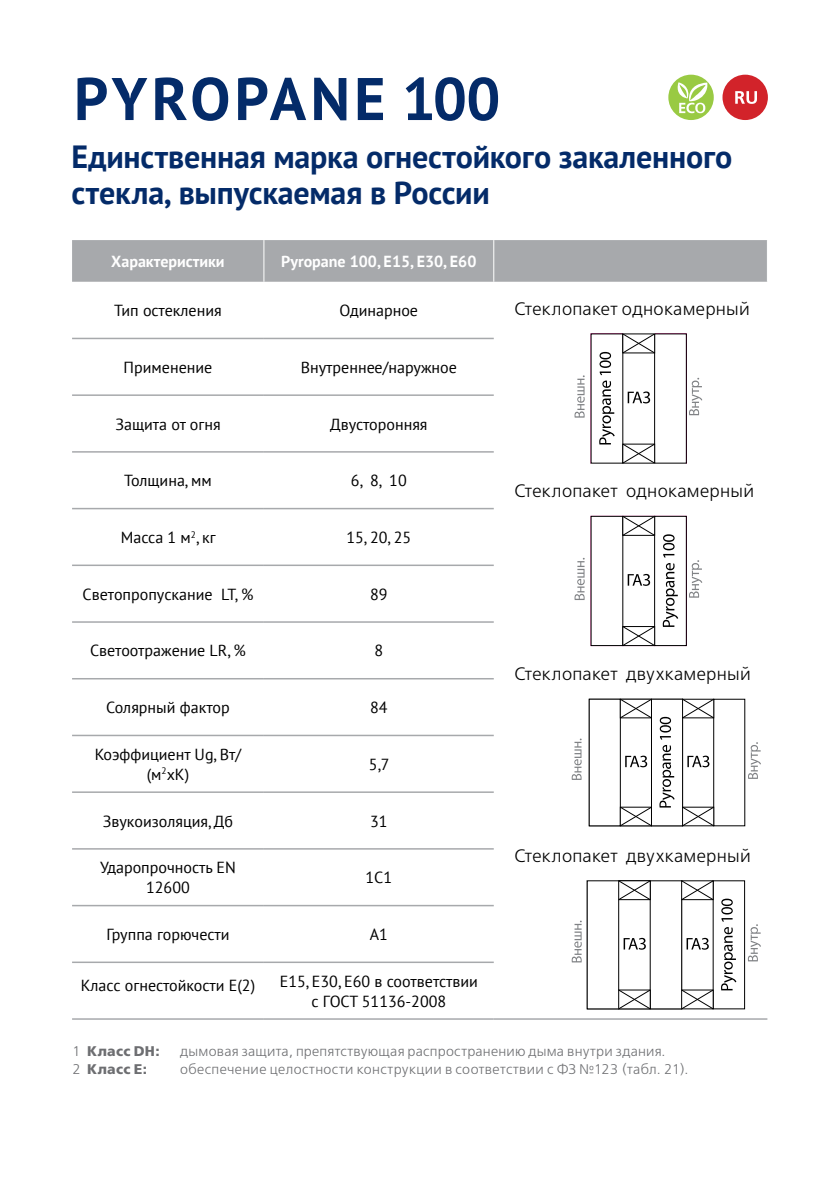
<style>
.page{position:relative;width:840px;height:1191px;background:#fff}
.page>*{position:absolute;margin:0;border:0;box-sizing:border-box;transform-origin:0 0}
.t1{font:700 60px "PT Sans";letter-spacing:.055em;color:#042b69}
.t2{font:700 32px/36px "PT Sans";letter-spacing:-.005em;color:#042b69}
.t3{font:18px "Free Set Light C";letter-spacing:.015em;color:#000}
.t4{font:16px/20px "PT Sans";color:#000;text-align:center}
.t5{font:700 16px "PT Sans";color:#fff}
.t6{font:14px "Free Set Light C";letter-spacing:.02em;color:#6d6e71}
.t7{font:14px "Free Set Bold C";letter-spacing:.025em;color:#6d6e71}
.s1{font-family:"Free Set Light C"}
</style>
<div class="page">
<div style="left:722px;top:75px;width:45px;height:45px;background:#d2232a;border-radius:50%"></div>
<svg style="left:735px;top:91px;width:21px;height:13px"></svg>
<div style="left:668px;top:75px;width:45px;height:45px;background:#99ca43;border-radius:50%"></div>
<svg style="left:677px;top:82px;width:30px;height:31px"></svg>
<div style="left:72px;top:240px;width:694px;height:42px;background:#a7a9ac"></div>
<hr style="left:263px;top:240px;width:1px;height:42px;background:#fff">
<hr style="left:493px;top:240px;width:1px;height:42px;background:#fff">
<hr style="left:72px;top:338px;width:192px;height:1px;background:#a7a9ac">
<hr style="left:264px;top:338px;width:229px;height:1px;background:#a7a9ac">
<hr style="left:72px;top:394px;width:192px;height:2px;background:#a7a9ac">
<hr style="left:264px;top:394px;width:229px;height:2px;background:#a7a9ac">
<hr style="left:72px;top:451px;width:192px;height:1px;background:#a7a9ac">
<hr style="left:264px;top:451px;width:229px;height:1px;background:#a7a9ac">
<hr style="left:72px;top:508px;width:192px;height:1px;background:#a7a9ac">
<hr style="left:264px;top:508px;width:229px;height:1px;background:#a7a9ac">
<hr style="left:72px;top:564px;width:192px;height:2px;background:#a7a9ac">
<hr style="left:264px;top:564px;width:229px;height:2px;background:#a7a9ac">
<hr style="left:72px;top:621px;width:192px;height:2px;background:#a7a9ac">
<hr style="left:264px;top:621px;width:229px;height:2px;background:#a7a9ac">
<hr style="left:72px;top:678px;width:192px;height:1px;background:#a7a9ac">
<hr style="left:264px;top:678px;width:229px;height:1px;background:#a7a9ac">
<hr style="left:72px;top:734px;width:192px;height:2px;background:#a7a9ac">
<hr style="left:264px;top:734px;width:229px;height:2px;background:#a7a9ac">
<hr style="left:72px;top:791px;width:192px;height:2px;background:#a7a9ac">
<hr style="left:264px;top:791px;width:229px;height:2px;background:#a7a9ac">
<hr style="left:72px;top:848px;width:192px;height:1px;background:#a7a9ac">
<hr style="left:264px;top:848px;width:229px;height:1px;background:#a7a9ac">
<hr style="left:72px;top:905px;width:192px;height:1px;background:#a7a9ac">
<hr style="left:264px;top:905px;width:229px;height:1px;background:#a7a9ac">
<hr style="left:72px;top:961px;width:192px;height:2px;background:#a7a9ac">
<hr style="left:264px;top:961px;width:229px;height:2px;background:#a7a9ac">
<hr style="left:72px;top:1018px;width:192px;height:1px;background:#a7a9ac">
<hr style="left:264px;top:1018px;width:229px;height:1px;background:#a7a9ac">
<hr style="left:493px;top:1018px;width:274px;height:1px;background:#a7a9ac">
<div style="left:654px;top:333px;width:32px;height:130px;border:1px solid #000"></div>
<svg style="left:621px;top:333px;width:34px;height:21px"></svg>
<svg style="left:621px;top:443px;width:34px;height:21px"></svg>
<svg style="left:627px;top:391px;width:22px;height:12px"></svg>
<svg style="left:689px;top:378px;width:13px;height:37px"></svg>
<svg style="left:574px;top:375px;width:10px;height:42px"></svg>
<svg style="left:599px;top:352px;width:15px;height:92px"></svg>
<div style="left:654px;top:516px;width:32px;height:130px;border:1px solid #000"></div>
<svg style="left:621px;top:515px;width:34px;height:21px"></svg>
<svg style="left:621px;top:625px;width:34px;height:21px"></svg>
<svg style="left:627px;top:574px;width:22px;height:12px"></svg>
<svg style="left:689px;top:560px;width:13px;height:37px"></svg>
<svg style="left:574px;top:558px;width:10px;height:42px"></svg>
<svg style="left:662px;top:563px;width:15px;height:64px"></svg>
<svg style="left:663px;top:534px;width:11px;height:23px"></svg>
<div style="left:650px;top:699px;width:32px;height:127px;border:1px solid #000"></div>
<div style="left:588px;top:699px;width:32px;height:127px;border:1px solid #000"></div>
<div style="left:713px;top:699px;width:31px;height:127px;border:1px solid #000"></div>
<svg style="left:625px;top:755px;width:21px;height:12px"></svg>
<svg style="left:687px;top:755px;width:22px;height:12px"></svg>
<svg style="left:619px;top:698px;width:33px;height:21px"></svg>
<svg style="left:681px;top:698px;width:33px;height:21px"></svg>
<svg style="left:619px;top:806px;width:33px;height:21px"></svg>
<svg style="left:681px;top:806px;width:33px;height:21px"></svg>
<svg style="left:748px;top:742px;width:12px;height:37px"></svg>
<svg style="left:571px;top:738px;width:10px;height:42px"></svg>
<svg style="left:659px;top:745px;width:15px;height:62px"></svg>
<svg style="left:659px;top:717px;width:11px;height:22px"></svg>
<svg style="left:623px;top:938px;width:22px;height:11px"></svg>
<svg style="left:686px;top:938px;width:22px;height:11px"></svg>
<svg style="left:617px;top:880px;width:33px;height:20px"></svg>
<svg style="left:680px;top:880px;width:33px;height:20px"></svg>
<svg style="left:617px;top:989px;width:33px;height:21px"></svg>
<svg style="left:680px;top:989px;width:33px;height:21px"></svg>
<svg style="left:721px;top:927px;width:15px;height:63px"></svg>
<svg style="left:721px;top:898px;width:11px;height:23px"></svg>
<svg style="left:747px;top:924px;width:13px;height:37px"></svg>
<svg style="left:571px;top:920px;width:10px;height:42px"></svg>
<h1 class="t1" style="left:74px;top:59px;width:427px">PYROPANE 100</h1>
<h2 class="t2" style="left:71px;top:138px;width:662px">Единственная марка огнестойкого закаленного стекла, выпускаемая в России</h2>
<p class="t5" style="left:111px;top:251px;width:115px">Характеристики</p>
<p class="t5" style="left:281px;top:251px;width:196px">Pyropane 100, E15, E30, E60</p>
<p class="t4" style="left:114px;top:300px;width:109px">Тип остекления</p>
<p class="t4" style="left:339px;top:300px;width:80px">Одинарное</p>
<p class="t4" style="left:123px;top:357px;width:90px">Применение</p>
<p class="t4" style="left:300px;top:357px;width:157px">Внутреннее/наружное</p>
<p class="t4" style="left:115px;top:413px;width:107px">Защита от огня</p>
<p class="t4" style="left:330px;top:413px;width:99px">Двусторонняя</p>
<p class="t4" style="left:124px;top:470px;width:89px">Толщина, мм</p>
<p class="t4" style="left:351px;top:470px;width:57px">6, 8, 10</p>
<p class="t4" style="left:121px;top:527px;width:96px">Масса 1 м<sup>2</sup>, кг</p>
<p class="t4" style="left:346px;top:527px;width:66px">15, 20, 25</p>
<p class="t4" style="left:83px;top:583px;width:172px">Светопропускание LT, %</p>
<p class="t4" style="left:370px;top:583px;width:19px">89</p>
<p class="t4" style="left:90px;top:640px;width:157px">Светоотражение LR, %</p>
<p class="t4" style="left:374px;top:640px;width:10px">8</p>
<p class="t3" style="left:514px;top:299px;width:237px">Стеклопакет однокамерный</p>
<p class="t3" style="left:514px;top:482px;width:241px">Стеклопакет однокамерный</p>
<p class="t3" style="left:514px;top:664px;width:237px">Стеклопакет двухкамерный</p>
<p class="t4" style="left:106px;top:697px;width:125px">Солярный фактор</p>
<p class="t4" style="left:370px;top:697px;width:19px">84</p>
<p class="t4" style="left:95px;top:744px;width:148px">Коэффициент Ug, Вт/ (м<sup>2</sup>хK)</p>
<p class="t4" style="left:369px;top:754px;width:22px">5,7</p>
<p class="t4" style="left:103px;top:810px;width:132px">Звукоизоляция, Дб</p>
<p class="t4" style="left:370px;top:810px;width:19px">31</p>
<p class="t4" style="left:100px;top:857px;width:137px">Ударопрочность EN<br>12600</p>
<p class="t4" style="left:365px;top:867px;width:28px">1С1</p>
<p class="t4" style="left:106px;top:924px;width:124px">Группа горючести</p>
<p class="t4" style="left:369px;top:924px;width:20px">А1</p>
<p class="t4" style="left:81px;top:974px;width:176px">Класс огнестойкости E(2)</p>
<p class="t4" style="left:279px;top:970px;width:199px">Е15, Е30, Е60 в соответствии с ГОСТ 51136-2008</p>
<p class="t7" style="left:72px;top:1043px;width:89px"><span class="s1">1</span> Класс DH:</p>
<p class="t6" style="left:180px;top:1043px;width:486px">дымовая защита, препятствующая распространению дыма внутри здания.</p>
<p class="t7" style="left:72px;top:1061px;width:76px"><span class="s1">2</span> Класс E:</p>
<p class="t6" style="left:180px;top:1061px;width:509px">обеспечение целостности конструкции в соответствии с ФЗ №123 (табл. 21).</p>
<p class="t3" style="left:514px;top:846px;width:237px">Стеклопакет двухкамерный</p>
</div>
